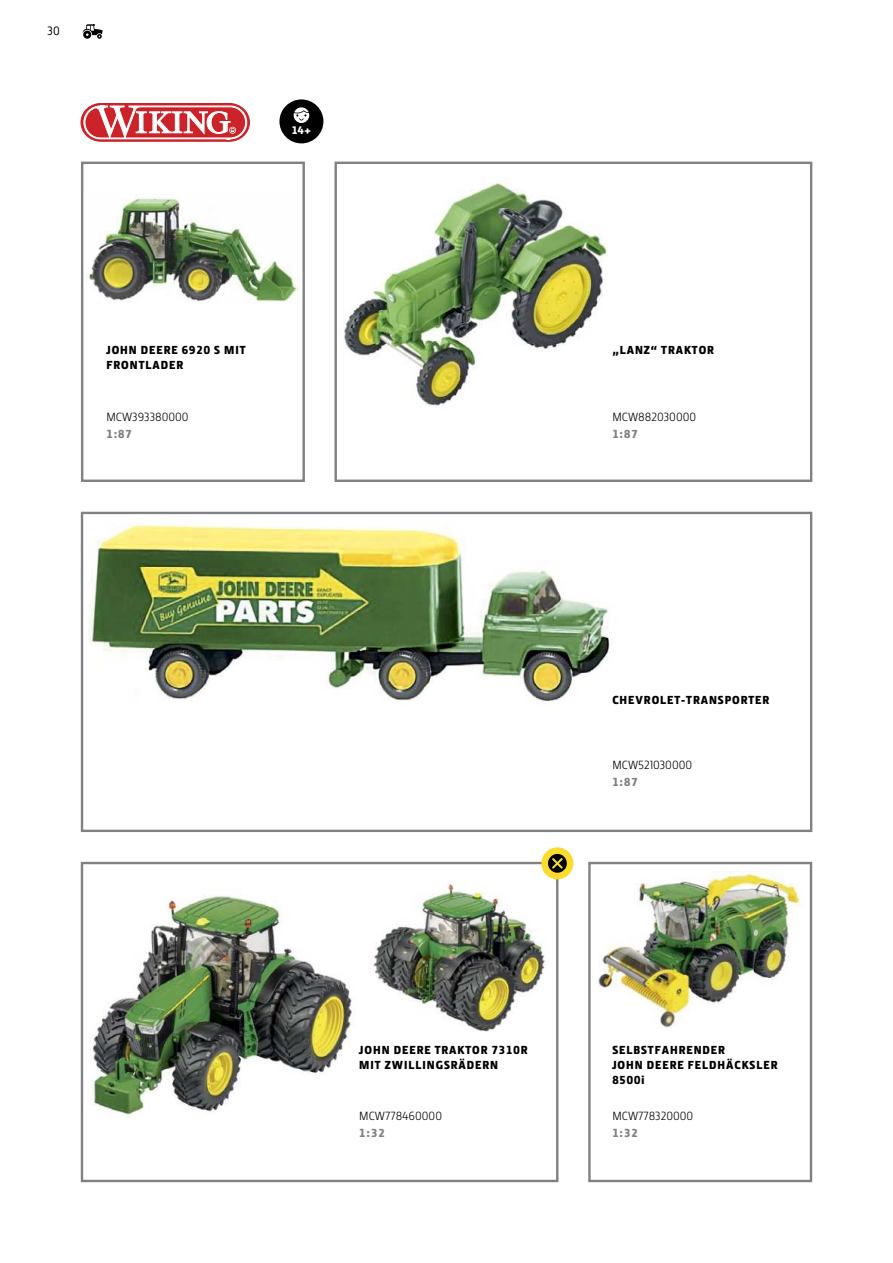
<style>
.page{position:relative;width:893px;height:1263px;background:#fff}
.page>*{position:absolute;margin:0;border:0;box-sizing:border-box;transform-origin:0 0}
.t1{font:900 12px/15px "Section";letter-spacing:.08em;color:#000}
.t2{font:12px "JD Sans Pro";color:#000}
.t3{font:900 12px "Section";letter-spacing:.08em;color:#808183}
.t4{font:500 12px "JD Sans Pro";color:#000}
.t5{font:900 11.1px "Section";color:#fff}
</style>
<div class="page">
<svg style="left:82px;top:24px;width:21px;height:15px"></svg>
<img style="left:90px;top:895px;width:262px;height:222px">
<div style="left:81px;top:862px;width:477px;height:320px;border:2px solid #808183"></div>
<img style="left:373px;top:884px;width:173px;height:147px">
<div style="left:588px;top:862px;width:224px;height:320px;border:2px solid #808183"></div>
<img style="left:598px;top:872px;width:203px;height:155px">
<div style="left:541px;top:847px;width:32px;height:32px;background:#fadc2f;border-radius:50%"></div>
<svg style="left:548px;top:854px;width:19px;height:19px"></svg>
<img style="left:90px;top:523px;width:523px;height:179px">
<div style="left:81px;top:512px;width:731px;height:320px;border:2px solid #808183"></div>
<div style="left:81px;top:162px;width:224px;height:320px;border:2px solid #808183"></div>
<img style="left:87px;top:197px;width:211px;height:106px">
<img style="left:344px;top:177px;width:263px;height:230px">
<div style="left:334px;top:162px;width:478px;height:320px;border:2px solid #808183"></div>
<svg style="left:81px;top:103px;width:168px;height:38px"></svg>
<div style="left:279px;top:99px;width:44px;height:44px;background:#000;border-radius:50%"></div>
<svg style="left:294px;top:107px;width:15px;height:16px"></svg>
<p class="t4" style="left:48px;top:24px;width:14px">30</p>
<p class="t5" style="left:292px;top:124px;width:20px">14 +</p>
<p class="t1" style="left:106px;top:343px;width:141px">JOHN DEERE 6920 S MIT<br>FRONTLADER</p>
<p class="t2" style="left:106px;top:412px;width:84px">MCW393380000</p>
<p class="t3" style="left:106px;top:427px;width:27px">1:87</p>
<p class="t1" style="left:612px;top:343px;width:103px">„LANZ“ TRAKTOR</p>
<p class="t2" style="left:612px;top:412px;width:85px">MCW882030000</p>
<p class="t3" style="left:612px;top:427px;width:27px">1:87</p>
<p class="t1" style="left:612px;top:693px;width:158px">CHEVROLET-TRANSPORTER</p>
<p class="t2" style="left:612px;top:761px;width:81px">MCW521030000</p>
<p class="t3" style="left:612px;top:776px;width:27px">1:87</p>
<p class="t1" style="left:359px;top:1043px;width:170px">JOHN DEERE TRAKTOR 7310R<br>MIT ZWILLINGSRÄDERN</p>
<p class="t2" style="left:359px;top:1111px;width:84px">MCW778460000</p>
<p class="t3" style="left:359px;top:1126px;width:27px">1:32</p>
<p class="t1" style="left:612px;top:1043px;width:167px">SELBSTFAHRENDER<br>JOHN DEERE FELDHÄCKSLER<br>8500i</p>
<p class="t2" style="left:612px;top:1111px;width:82px">MCW778320000</p>
<p class="t3" style="left:612px;top:1126px;width:27px">1:32</p>
</div>
